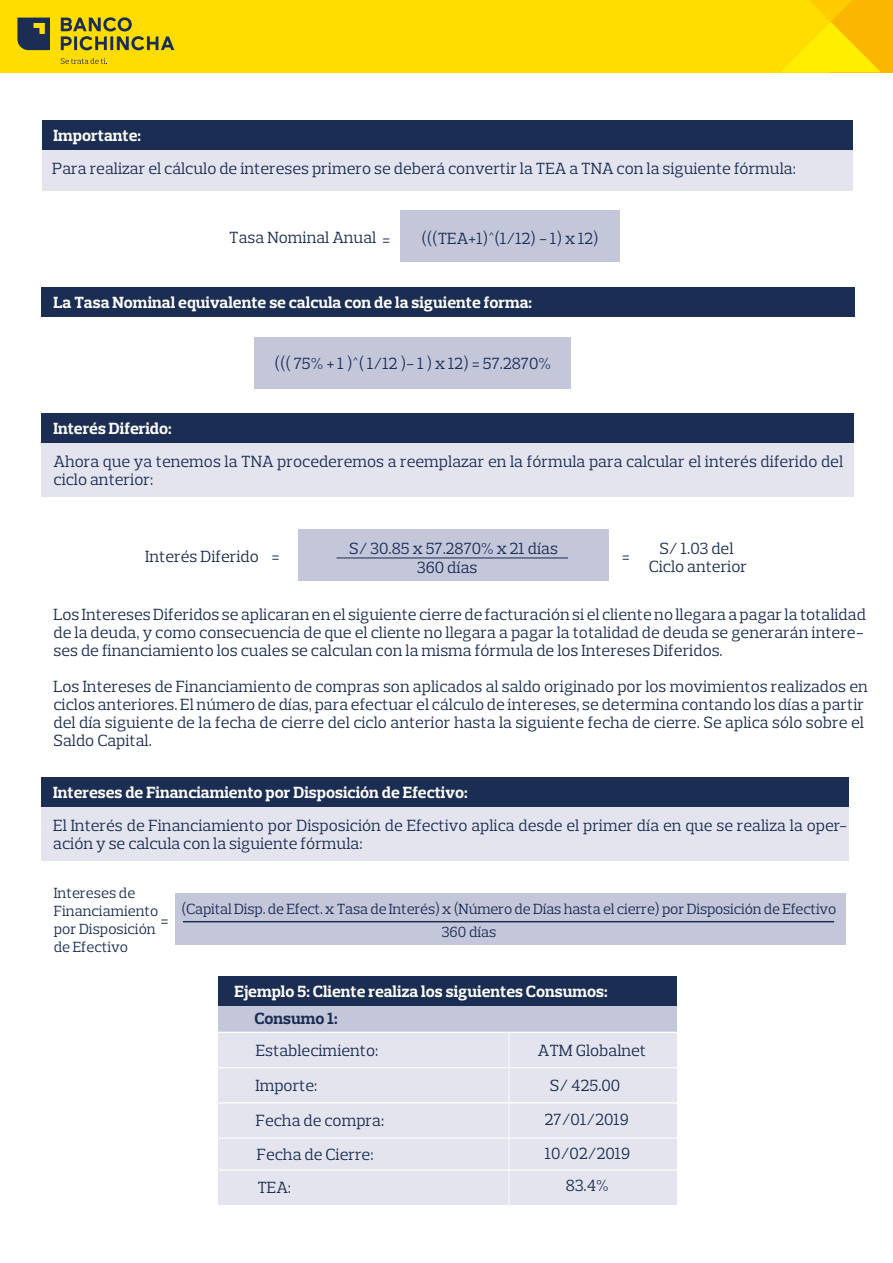
<style>
.page{position:relative;width:893px;height:1263px;background:#fff}
.page>*{position:absolute;margin:0;border:0;box-sizing:border-box;transform-origin:0 0}
.t1{font:16.5px/18px "Prelo Slab";color:#1b2d53}
.t2{font:700 16.5px "Prelo Slab";color:#fff}
.t3{font:700 16.5px "Prelo Slab";color:#1b2d53}
.t4{font:15px/18px "Prelo Slab";letter-spacing:-.01em;color:#1b2d53}
</style>
<div class="page">
<div style="left:0;top:0;width:893px;height:72px;background:#fd0"></div>
<div style="left:831px;top:0;width:62px;height:72px;background:#fab600"></div>
<svg style="left:781px;top:0;width:100px;height:72px"></svg>
<svg style="left:17px;top:18px;width:33px;height:32px"></svg>
<svg style="left:61px;top:17px;width:113px;height:33px"></svg>
<svg style="left:61px;top:58px;width:46px;height:6px"></svg>
<div style="left:42px;top:120px;width:810px;height:30px;background:#1b2d53"></div>
<div style="left:42px;top:150px;width:810px;height:41px;background:#e3e4ee"></div>
<div style="left:400px;top:211px;width:220px;height:51px;background:#c4c6da"></div>
<div style="left:42px;top:287px;width:813px;height:30px;background:#1b2d53"></div>
<div style="left:255px;top:338px;width:316px;height:51px;background:#c4c6da"></div>
<div style="left:42px;top:413px;width:812px;height:30px;background:#1b2d53"></div>
<div style="left:42px;top:443px;width:812px;height:54px;background:#e3e4ee"></div>
<div style="left:299px;top:529px;width:310px;height:52px;background:#c4c6da"></div>
<hr style="left:337px;top:557px;width:231px;height:1px;background:#1b2c4f">
<div style="left:41px;top:777px;width:808px;height:30px;background:#1b2d53"></div>
<div style="left:41px;top:807px;width:808px;height:54px;background:#e3e4ee"></div>
<div style="left:175px;top:893px;width:670px;height:51px;background:#c4c6da"></div>
<hr style="left:183px;top:921px;width:651px;height:1px;background:#1b2c4f">
<div style="left:218px;top:1006px;width:459px;height:26px;background:#c4c6da"></div>
<div style="left:218px;top:1032px;width:459px;height:172px;background:#e3e4ee"></div>
<div style="left:218px;top:976px;width:459px;height:29px;background:#1b2d53"></div>
<hr style="left:197px;top:1032px;width:661px;height:1px;background:#fff">
<hr style="left:197px;top:1067px;width:552px;height:1px;background:#fff">
<hr style="left:180px;top:1102px;width:678px;height:1px;background:#fff">
<hr style="left:209px;top:1137px;width:533px;height:2px;background:#fff">
<hr style="left:509px;top:1032px;width:1px;height:180px;background:#fff">
<hr style="left:218px;top:1169px;width:580px;height:1px;background:#fff">
<p class="t2" style="left:54px;top:126px;width:89px">Importante:</p>
<p class="t1" style="left:52px;top:160px;width:745px">Para realizar el cálculo de intereses primero se deberá convertir la TEA a TNA con la siguiente fórmula:</p>
<p class="t1" style="left:229px;top:228px;width:163px">Tasa Nominal Anual =</p>
<p class="t1" style="left:421px;top:229px;width:179px">(((TEA+1)^(1/12) - 1) x 12)</p>
<p class="t2" style="left:54px;top:292px;width:480px">La Tasa Nominal equivalente se calcula con de la siguiente forma:</p>
<p class="t1" style="left:275px;top:355px;width:278px">((( 75% + 1 )^( 1/12 )- 1 ) x 12) = 57.2870%</p>
<p class="t2" style="left:53px;top:419px;width:120px">Interés Diferido:</p>
<p class="t1" style="left:54px;top:452px;width:791px">Ahora que ya tenemos la TNA procederemos a reemplazar en la fórmula para calcular el interés diferido del ciclo anterior:</p>
<p class="t1" style="left:145px;top:547px;width:136px">Interés Diferido =</p>
<p class="t1" style="left:417px;top:538px;width:142px;line-height:19.4px;text-indent:-68px">S/ 30.85 x 57.2870% x 21 días<br>360 días</p>
<p class="t1" style="left:649px;top:540px;width:100px;text-align:center">S/ 1.03 del<br>Ciclo anterior</p>
<p class="t1" style="left:622px;top:547px;width:10px">=</p>
<p class="t1" style="left:53px;top:606px;width:814px;text-align:justify">Los InteresesDiferidos se aplicaranenel siguiente cierre de facturaciónsi el clienteno llegara a pagar la totalidad de la deuda, y como consecuencia de que el cliente no llegara a pagar la totalidad de deuda se generarán intere&shy;ses de financiamiento los cuales se calculan con la misma fórmula de los Intereses Diferidos.</p>
<p class="t1" style="left:54px;top:678px;width:816px">Los Intereses de Financiamiento de compras son aplicados al saldo originado por los movimientos realizados en ciclos anteriores. El número de días, para efectuar el cálculo de intereses, se determina contando los días a partir del día siguiente de la fecha de cierre del ciclo anterior hasta la siguiente fecha de cierre. Se aplica sólo sobre el Saldo Capital.</p>
<p class="t2" style="left:53px;top:782px;width:416px">Intereses de Financiamiento por Disposición de Efectivo:</p>
<p class="t1" style="left:53px;top:816px;width:795px">El Interés de Financiamiento por Disposición de Efectivo aplica desde el primer día en que se realiza la oper&shy;ación y se calcula con la siguiente fórmula:</p>
<p class="t4" style="left:54px;top:883px;width:106px">Intereses de<br>Financiamiento por Disposición de Efectivo</p>
<p class="t4" style="left:442px;top:898px;width:396px;line-height:22.6px;text-indent:-260px">(Capital Disp. de Efect. x Tasa de Interés) x (Número de Días hasta el cierre) por Disposición de Efectivo<br>360 días</p>
<p class="t1" style="left:160px;top:911px;width:10px">=</p>
<p class="t2" style="left:235px;top:981px;width:375px">Ejemplo 5: Cliente realiza los siguientes Consumos:</p>
<p class="t3" style="left:254px;top:1008px;width:85px">Consumo 1:</p>
<p class="t1" style="left:255px;top:1033px;width:130px;line-height:34.2px">Establecimiento:<br>Importe:<br>Fecha de compra:<br>Fecha de Cierre:<br>TEA:</p>
<p class="t1" style="left:550px;top:1032px;width:98px;line-height:35.1px;text-indent:-12px">ATM Globalnet<br>S/ 425.00</p>
<p class="t1" style="left:545px;top:1103px;width:87px;line-height:33px;text-align:center">27/01/2019<br>10/02/2019<br>83.4%</p>
</div>
